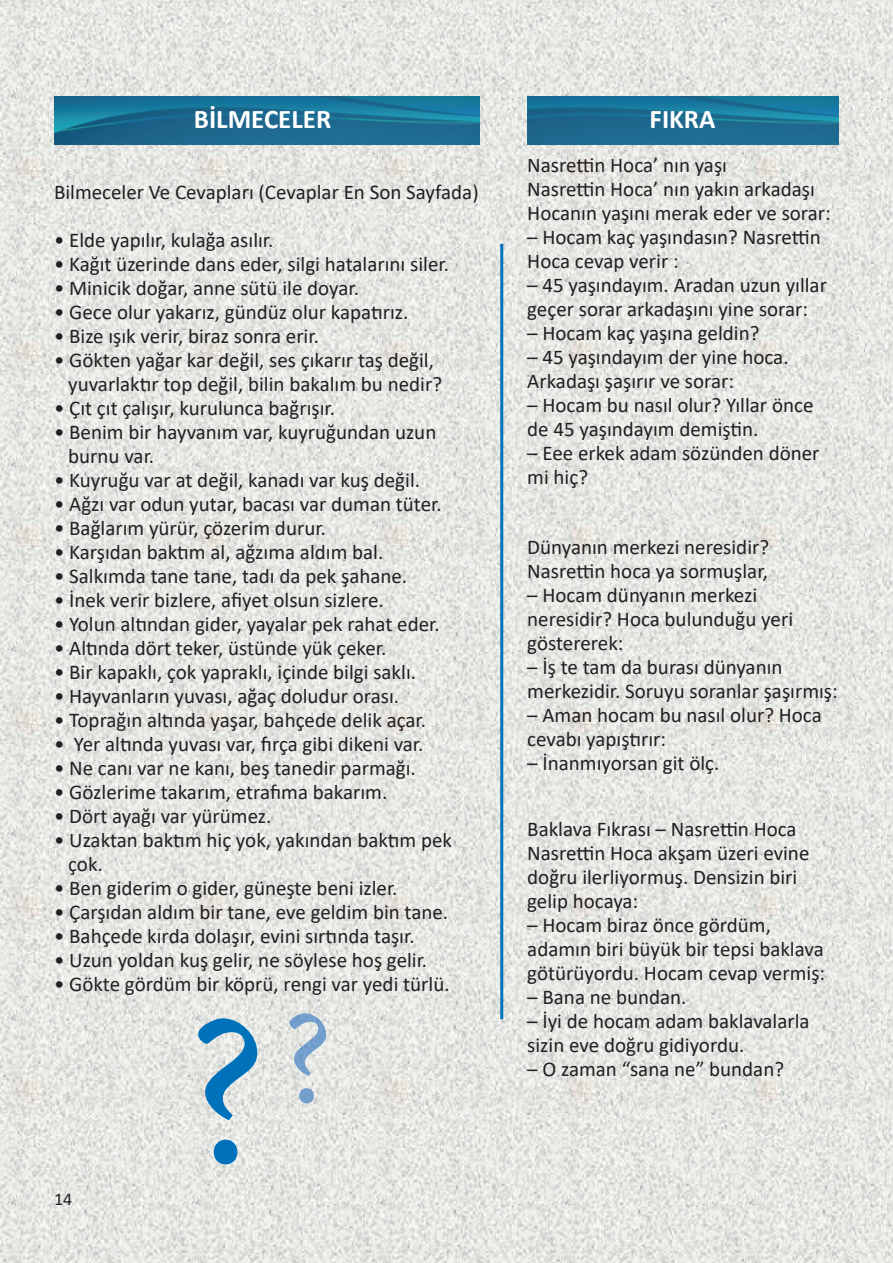
<style>
.page{position:relative;width:893px;height:1263px;background:#fff}
.page>*{position:absolute;margin:0;border:0;box-sizing:border-box;transform-origin:0 0}
.t1{font:215.7px "Minion Pro";color:#0072bc}
.t2{font:700 27px "Calibri";color:#fff}
.t3{font:21px/24px "Calibri";color:#231f20}
.t4{font:18px "Calibri";color:#231f20}
</style>
<div class="page">
<img style="left:0;top:0;width:893px;height:1263px">
<img style="left:54px;top:97px;width:425px;height:48px">
<img style="left:527px;top:97px;width:312px;height:48px">
<img style="left:290px;top:1013px;width:36px;height:90px">
<hr style="left:500px;top:244px;width:3px;height:775px;background:#0072bc">
<p class="t2" style="left:194px;top:99px;width:139px">BİLMECELER</p>
<p class="t2" style="left:650px;top:99px;width:67px">FIKRA</p>
<p class="t3" style="left:54px;top:179px;width:426px">Bilmeceler Ve Cevapları (Cevaplar En Son Sayfada)</p>
<p class="t3" style="left:54px;top:227px;width:221px">• Elde yapılır, kulağa asılır.</p>
<p class="t3" style="left:54px;top:251px;width:397px">• Kağıt üzerinde dans eder, silgi hatalarını siler.</p>
<p class="t3" style="left:54px;top:275px;width:306px">• Minicik doğar, anne sütü ile doyar.</p>
<p class="t3" style="left:54px;top:299px;width:356px">• Gece olur yakarız, gündüz olur kapatırız.</p>
<p class="t3" style="left:54px;top:323px;width:266px">• Bize ışık verir, biraz sonra erir.</p>
<p class="t3" style="left:68px;top:347px;width:375px;text-indent:-14px">• Gökten yağar kar değil, ses çıkarır taş değil, yuvarlaktır top değil, bilin bakalım bu nedir?</p>
<p class="t3" style="left:54px;top:395px;width:283px">• Çıt çıt çalışır, kurulunca bağrışır.</p>
<p class="t3" style="left:68px;top:419px;width:370px;text-indent:-14px">• Benim bir hayvanım var, kuyruğundan uzun burnu var.</p>
<p class="t3" style="left:54px;top:467px;width:368px">• Kuyruğu var at değil, kanadı var kuş değil.</p>
<p class="t3" style="left:54px;top:491px;width:389px">• Ağzı var odun yutar, bacası var duman tüter.</p>
<p class="t3" style="left:54px;top:515px;width:273px">• Bağlarım yürür, çözerim durur.</p>
<p class="t3" style="left:54px;top:539px;width:331px">• Karşıdan baktım al, ağzıma aldım bal.</p>
<p class="t3" style="left:54px;top:563px;width:355px">• Salkımda tane tane, tadı da pek şahane.</p>
<p class="t3" style="left:54px;top:587px;width:331px">• İnek verir bizlere, afiyet olsun sizlere.</p>
<p class="t3" style="left:54px;top:611px;width:387px">• Yolun altından gider, yayalar pek rahat eder.</p>
<p class="t3" style="left:54px;top:635px;width:334px">• Altında dört teker, üstünde yük çeker.</p>
<p class="t3" style="left:54px;top:659px;width:364px">• Bir kapaklı, çok yapraklı, içinde bilgi saklı.</p>
<p class="t3" style="left:54px;top:683px;width:347px">• Hayvanların yuvası, ağaç doludur orası.</p>
<p class="t3" style="left:54px;top:707px;width:374px">• Toprağın altında yaşar, bahçede delik açar.</p>
<p class="t3" style="left:54px;top:731px;width:371px">• Yer altında yuvası var, fırça gibi dikeni var.</p>
<p class="t3" style="left:54px;top:755px;width:363px">• Ne canı var ne kanı, beş tanedir parmağı.</p>
<p class="t3" style="left:54px;top:779px;width:335px">• Gözlerime takarım, etrafıma bakarım.</p>
<p class="t3" style="left:54px;top:803px;width:219px">• Dört ayağı var yürümez.</p>
<p class="t3" style="left:68px;top:827px;width:385px;text-indent:-14px">• Uzaktan baktım hiç yok, yakından baktım pek çok.</p>
<p class="t3" style="left:54px;top:875px;width:345px">• Ben giderim o gider, güneşte beni izler.</p>
<p class="t3" style="left:54px;top:899px;width:396px">• Çarşıdan aldım bir tane, eve geldim bin tane.</p>
<p class="t3" style="left:54px;top:923px;width:362px">• Bahçede kırda dolaşır, evini sırtında taşır.</p>
<p class="t3" style="left:54px;top:947px;width:375px">• Uzun yoldan kuş gelir, ne söylese hoş gelir.</p>
<p class="t3" style="left:54px;top:971px;width:397px">• Gökte gördüm bir köprü, rengi var yedi türlü.</p>
<p class="t4" style="left:54px;top:1187px;width:20px">14</p>
<h1 class="t1" style="left:186px;top:961px;width:83px">?</h1>
<p class="t3" style="left:527px;top:153px;width:305px">Nasrettin Hoca’ nın yaşı<br>Nasrettin Hoca’ nın yakın arkadaşı<br>Hocanın yaşını merak eder ve sorar:</p>
<p class="t3" style="left:527px;top:225px;width:295px">– Hocam kaç yaşındasın? Nasrettin<br>Hoca cevap verir :</p>
<p class="t3" style="left:527px;top:273px;width:301px">– 45 yaşındayım. Aradan uzun yıllar geçer sorar arkadaşını yine sorar:</p>
<p class="t3" style="left:527px;top:321px;width:234px">– Hocam kaç yaşına geldin?</p>
<p class="t3" style="left:527px;top:345px;width:263px">– 45 yaşındayım der yine hoca.<br>Arkadaşı şaşırır ve sorar:</p>
<p class="t3" style="left:527px;top:393px;width:288px">– Hocam bu nasıl olur? Yıllar önce de 45 yaşındayım demiştin.</p>
<p class="t3" style="left:527px;top:441px;width:294px">– Eee erkek adam sözünden döner mi hiç?</p>
<p class="t3" style="left:527px;top:534px;width:243px">Dünyanın merkezi neresidir?<br>Nasrettin hoca ya sormuşlar,</p>
<p class="t3" style="left:527px;top:582px;width:267px">– Hocam dünyanın merkezi neresidir? Hoca bulunduğu yeri göstererek:</p>
<p class="t3" style="left:527px;top:654px;width:312px">– İş te tam da burası dünyanın merkezidir. Soruyu soranlar şaşırmış:</p>
<p class="t3" style="left:527px;top:702px;width:296px">– Aman hocam bu nasıl olur? Hoca cevabı yapıştırır:</p>
<p class="t3" style="left:527px;top:750px;width:194px">– İnanmıyorsan git ölç.</p>
<p class="t3" style="left:527px;top:816px;width:284px">Baklava Fıkrası – Nasrettin Hoca<br>Nasrettin Hoca akşam üzeri evine doğru ilerliyormuş. Densizin biri gelip hocaya:</p>
<p class="t3" style="left:527px;top:912px;width:299px">– Hocam biraz önce gördüm, adamın biri büyük bir tepsi baklava götürüyordu. Hocam cevap vermiş:</p>
<p class="t3" style="left:527px;top:984px;width:161px">– Bana ne bundan.</p>
<p class="t3" style="left:527px;top:1008px;width:284px">– İyi de hocam adam baklavalarla sizin eve doğru gidiyordu.</p>
<p class="t3" style="left:527px;top:1056px;width:258px">– O zaman “sana ne” bundan?</p>
</div>
